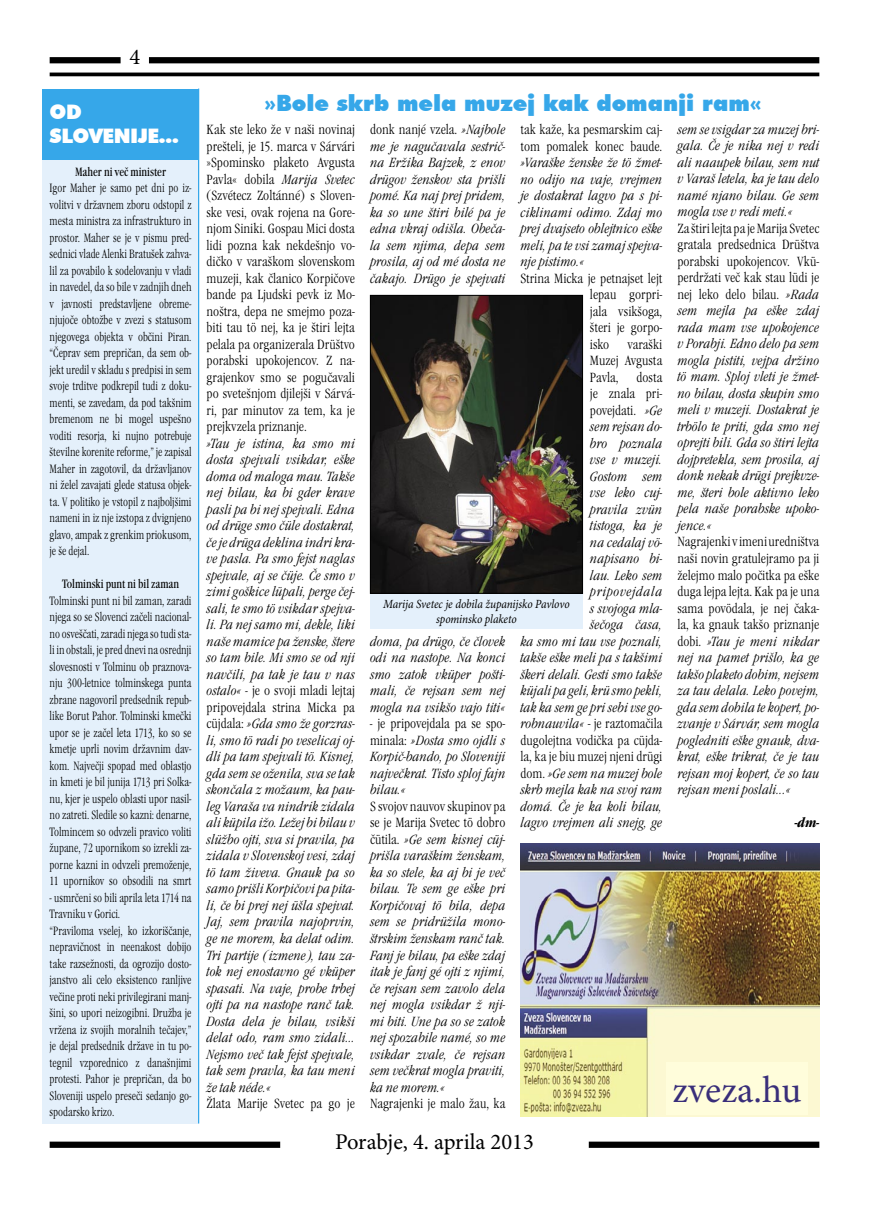
<style>
.page{position:relative;width:869px;height:1205px;background:#fff}
.page>*{position:absolute;margin:0;border:0;box-sizing:border-box;transform-origin:0 0}
.t1{font:37.5px "Minion Pro";color:#392e7a}
.cím{font:900 22.5px "Futura BT";color:#36a7e9}
.t2{font:22.5px "Minion Pro";color:#000}
.cím-2{font:900 20px "Futura BT";letter-spacing:-.025em;color:#fff}
.ujszoveg{font:13.75px/16.5px "Garamond Itc TEE Ligh Cond Ital";color:#000;text-align:justify}
.ujszoveg-2{font:13.75px/16.5px "Garamond Itc TEE Ligh Cond";color:#000;text-align:justify}
.ujalairas{font:italic 700 condensed 13.75px "Garamond Itc TEE";color:#000}
.ujszoveg-3{font:12.5px/16.5px "Garamond Itc TEE Ligh Cond";color:#000;text-align:justify;scale:.9 1}
.szoveg{font:italic 12.5px/15px "Minion Pro";letter-spacing:-.01em;color:#000;text-align:center;scale:.9 1}
.ujszoveg-4{font:condensed 12.5px "Garamond Itc TEE";color:#000;scale:.9 1}
.s1{font-family:"Garamond Itc TEE Ligh Cond Ital"}
.s2{font-family:"Garamond Itc TEE Ligh Cond"}
</style>
<div class="page">
<hr style="left:50px;top:73px;width:769px;height:3px;background:#000">
<div style="left:50px;top:57px;width:70px;height:6px;background:#000"></div>
<div style="left:149px;top:57px;width:670px;height:6px;background:#000"></div>
<div style="left:50px;top:1141px;width:230px;height:7px;background:#000"></div>
<div style="left:588px;top:1141px;width:231px;height:7px;background:#000"></div>
<div style="left:43px;top:89px;width:155px;height:1034px;background:#e4f0fb"></div>
<div style="left:43px;top:89px;width:155px;height:70px;background:#36a7e9"></div>
<hr style="left:198px;top:89px;width:1px;height:1034px;background:#36a7e9">
<div style="left:370px;top:594px;width:212px;height:35px;background:#e4f0fb"></div>
<img style="left:372px;top:297px;width:208px;height:295px">
<div style="left:370px;top:295px;width:212px;height:299px;border:1px solid #000"></div>
<img style="left:520px;top:844px;width:298px;height:272px">
<div style="left:665px;top:1062px;width:142px;height:53px;background:#fffddb"></div>
<h2 class="t2" style="left:129px;top:44px;width:12px">4</h2>
<p class="cím-2" style="left:50px;top:100px;width:34px">OD</p>
<p class="cím-2" style="left:50px;top:124px;width:131px">SLOVENIJE…</p>
<p class="ujszoveg-4" style="left:75px;top:165px;width:103px">Maher ni več minister</p>
<p class="ujszoveg-3" style="left:50px;top:180px;width:159px">Igor Maher je samo pet dni po iz&shy;volitvi v državnem zboru odstopil z mesta ministra za infrastrukturo in prostor. Maher se je v pismu pred&shy;sednici vlade Alenki Bratušek zahva&shy;lil za povabilo k sodelovanju v vladi in navedel, da so bile v zadnjih dneh v javnosti predstavljene obreme&shy;njujoče obtožbe v zvezi s statusom njegovega objekta v občini Piran. “Čeprav sem prepričan, da sem ob&shy;jekt uredil v skladu s predpisi in sem svoje trditve podkrepil tudi z doku&shy;menti, se zavedam, da pod takšnim bremenom ne bi mogel uspešno voditi resorja, ki nujno potrebuje številne korenite reforme,” je zapisal Maher in zagotovil, da državljanov ni želel zavajati glede statusa objek&shy;ta. V politiko je vstopil z najboljšimi nameni in iz nje izstopa z dvignjeno glavo, ampak z grenkim priokusom, je še dejal.</p>
<p class="ujszoveg-4" style="left:62px;top:577px;width:131px">Tolminski punt ni bil zaman</p>
<p class="ujszoveg-3" style="left:50px;top:592px;width:159px">Tolminski punt ni bil zaman, zaradi njega so se Slovenci začeli nacional&shy;no osveščati, zaradi njega so tudi sta&shy;li in obstali, je pred dnevi na osrednji slovesnosti v Tolminu ob praznova&shy;nju 300-letnice tolminskega punta zbrane nagovoril predsednik repub&shy;like Borut Pahor. Tolminski kmečki upor se je začel leta 1713, ko so se kmetje uprli novim državnim dav&shy;kom. Največji spopad med oblastjo in kmeti je bil junija 1713 pri Solka&shy;nu, kjer je uspelo oblasti upor nasil&shy;no zatreti. Sledile so kazni: denarne, Tolmincem so odvzeli pravico voliti župane, 72 upornikom so izrekli za&shy;porne kazni in odvzeli premoženje, 11 upornikov so obsodili na smrt</p>
<p class="ujszoveg-3" style="left:50px;top:889px;width:159px">- usmrčeni so bili aprila leta 1714 na<br>Travniku v Gorici.</p>
<p class="ujszoveg-3" style="left:50px;top:922px;width:159px">“Praviloma vselej, ko izkoriščanje, nepravičnost in neenakost dobijo take razsežnosti, da ogrozijo dosto&shy;janstvo ali celo eksistenco ranljive večine proti neki privilegirani manj&shy;šini, so upori neizogibni. Družba je vržena iz svojih moralnih tečajev,” je dejal predsednik države in tu po&shy;tegnil vzporednico z današnjimi protesti. Pahor je prepričan, da bo Sloveniji uspelo preseči sedanjo go&shy;spodarsko krizo.</p>
<p class="cím" style="left:264px;top:90px;width:498px">»Bole skrb mela muzej kak domanji ram«</p>
<p class="ujszoveg-2" style="left:206px;top:122px;width:150px">Kak ste leko že v naši novinaj prešteli, je 15. marca v Sárvári »Spominsko plaketo Avgusta Pavla« dobila <span class="s1">Marija Svetec </span>(Szvétecz Zoltánné) s Sloven&shy;ske vesi, ovak rojena na Gore&shy;njom Siniki. Gospau Mici dosta lidi pozna kak nekdešnjo vo&shy;dičko v varaškom slovenskom muzeji, kak članico Korpičove bande pa Ljudski pevk iz Mo&shy;noštra, depa ne smejmo poza&shy;biti tau tö nej, ka je štiri lejta pelala pa organizerala Drüštvo porabski upokojencov. Z na&shy;grajenkov smo se pogučavali po svetešnjom djilejši v Sárvá&shy;ri, par minutov za tem, ka je prejkvzela priznanje.</p>
<p class="ujszoveg" style="left:206px;top:435px;width:150px">»Tau je istina, ka smo mi dosta spejvali vsikdar, eške doma od maloga mau. Takše nej bilau, ka bi gder krave pasli pa bi nej spejvali. Edna od drüge smo čüle dostakrat, če je drüga deklina indri kra&shy;ve pasla. Pa smo fejst naglas spejvale, aj se čüje. Če smo v zimi goškice lüpali, perge čej&shy;sali, te smo tö vsikdar spejva&shy;li. Pa nej samo mi, dekle, liki naše mamice pa ženske, štere so tam bile. Mi smo se od nji navčili, pa tak je tau v nas ostalo« - <span class="s2">je o svoji mladi lejtaj pripovejdala strina Micka pa cüjdala:</span> »Gda smo že gorzras&shy;li, smo tö radi po veselicaj oj&shy;dli pa tam spejvali tö. Kisnej, gda sem se oženila, sva se tak skončala z možaum, ka pau&shy;leg Varaša va nindrik zidala ali küpila ižo. Ležej bi bilau v slüžbo ojti, sva si pravila, pa zidala v Slovenskoj vesi, zdaj tö tam živeva. Gnauk pa so samo prišli Korpičovi pa pita&shy;li, če bi prej nej üšla spejvat.<br>Jaj, sem pravila najoprvin, ge ne morem, ka delat odim.<br>Tri partije (izmene), tau za&shy;tok nej enostavno gé vküper spasati. Na vaje, probe trbej ojti pa na nastope ranč tak.<br>Dosta dela je bilau, vsikši delat odo, ram smo zidali...<br>Nejsmo več tak fejst spejvale, tak sem pravla, ka tau meni že tak néde.«</p>
<p class="ujszoveg-2" style="left:206px;top:1095px;width:150px">Žlata Marije Svetec pa go je</p>
<p class="ujszoveg" style="left:370px;top:122px;width:137px"><span class="s2">donk nanjé vzela.</span> »Najbole me je nagučavala sestrič&shy;na Eržika Bajzek, z enov drügov ženskov sta prišli pomé. Ka naj prej pridem, ka so une štiri bilé pa je edna vkraj odišla. Obeča&shy;la sem njima, depa sem prosila, aj od mé dosta ne čakajo. Drügo je spejvati</p>
<p class="ujszoveg" style="left:520px;top:122px;width:143px"><span class="s2">tak kaže, ka pesmarskim caj&shy;tom pomalek konec baude. </span>»Varaške ženske že tö žmet&shy;no odijo na vaje, vrejmen je dostakrat lagvo pa s pi&shy;ciklinami odimo. Zdaj mo prej dvajseto oblejtnico eške meli, pa te vsi zamaj spejva&shy;nje pistimo.«</p>
<p class="ujszoveg-2" style="left:589px;top:270px;width:74px;text-indent:-69px">Strina Micka je petnajset lejt lepau gorpri&shy;jala vsikšoga, šteri je gorpo&shy;isko</p>
<p class="ujszoveg-2" style="left:589px;top:336px;width:74px;text-indent:37px">varaški Muzej Avgusta Pavla,</p>
<p class="ujszoveg" style="left:520px;top:369px;width:143px;text-align:right"><span class="s2">dosta<br>je znala pri-<br>povejdati.</span> »Ge<br>sem rejsan do-<br>bro poznala<br>vse v muzeji.<br>Gostom sem<br>vse leko cuj-<br>pravila zvün<br>tistoga, ka je<br>na cedalaj vö-<br>napisano bi-<br>lau. Leko sem pripovejdala<br>s svojoga mla-<br>šečoga časa,<br>ka smo mi tau vse poznali, takše eške meli pa s takšimi škeri delali. Gesti smo takše küjali pa geli, krü smo pekli, tak ka sem ge pri sebi vse go&shy;robnauvila« <span class="s2">- je raztomačila dugolejtna vodička pa cüjda&shy;la, ka je biu muzej njeni drügi dom.</span> »Ge sem na muzej bole skrb mejla kak na svoj ram domá. Če je ka koli bilau, lagvo vrejmen ali snejg, ge</p>
<p class="szoveg" style="left:383px;top:597px;width:209px">Marija Svetec je dobila županijsko Pavlovo spominsko plaketo</p>
<p class="ujszoveg" style="left:370px;top:633px;width:137px">doma, pa drügo, če človek odi na nastope. Na konci smo zatok vküper pošti&shy;mali, če rejsan sem nej mogla na vsikšo vajo titi«</p>
<p class="ujszoveg" style="left:370px;top:716px;width:137px">- <span class="s2">je pripovejdala pa se spo&shy;minala:</span> »Dosta smo ojdli s Korpič-bando, po Sloveniji največkrat. Tisto sploj fajn bilau.«</p>
<p class="ujszoveg" style="left:370px;top:798px;width:137px"><span class="s2">S svojov nauvov skupinov pa se je Marija Svetec tö dobro čütila.</span> »Ge sem kisnej cüj&shy;prišla varaškim ženskam, ka so stele, ka aj bi je več bilau. Te sem ge eške pri Korpičovaj tö bila, depa sem se pridrüžila mono&shy;štrskim ženskam ranč tak.<br>Fanj je bilau, pa eške zdaj itak je fanj gé ojti z njimi, če rejsan sem zavolo dela nej mogla vsikdar ž nji&shy;mi biti. Une pa so se zatok nej spozabile namé, so me vsikdar zvale, če rejsan sem večkrat mogla praviti, ka ne morem.«</p>
<p class="ujszoveg-2" style="left:370px;top:1095px;width:137px">Nagrajenki je malo žau, ka</p>
<h2 class="t2" style="left:335px;top:1128px;width:200px">Porabje, 4. aprila 2013</h2>
<p class="ujszoveg" style="left:677px;top:122px;width:143px">sem se vsigdar za muzej bri&shy;gala. Če je nika nej v redi ali naaupek bilau, sem nut v Varaš letela, ka je tau delo namé njano bilau. Ge sem mogla vse v redi meti.«</p>
<p class="ujszoveg" style="left:677px;top:221px;width:143px"><span class="s2">Za štiri lejta pa je Marija Svetec gratala predsednica Drüštva porabski upokojencov. Vkü&shy;perdržati več kak stau lüdi je nej leko delo bilau.</span> »Rada sem mejla pa eške zdaj rada mam vse upokojence v Porabji. Edno delo pa sem mogla pistiti, vejpa držino tö mam. Sploj vleti je žmet&shy;no bilau, dosta skupin smo meli v muzeji. Dostakrat je trbölo te priti, gda smo nej oprejti bili. Gda so štiri lejta dojpretekla, sem prosila, aj donk nekak drügi prejkvze&shy;me, šteri bole aktivno leko pela naše porabske upoko&shy;jence.«</p>
<p class="ujszoveg" style="left:677px;top:534px;width:143px"><span class="s2">Nagrajenki v imeni uredništva naši novin gratulejramo pa ji želejmo malo počitka pa eške duga lejpa lejta. Kak pa je una sama povödala, je nej čaka&shy;la, ka gnauk takšo priznanje dobi.</span> »Tau je meni nikdar nej na pamet prišlo, ka ge takšo plaketo dobim, nejsem za tau delala. Leko povejm, gda sem dobila te kopert, po&shy;zvanje v Sárvár, sem mogla pogledniti eške gnauk, dva&shy;krat, eške trikrat, če je tau rejsan moj kopert, če so tau rejsan meni poslali...«</p>
<p class="ujalairas" style="left:794px;top:814px;width:26px">-dm-</p>
<p class="t1" style="left:672px;top:1068px;width:130px">zveza.hu</p>
</div>
